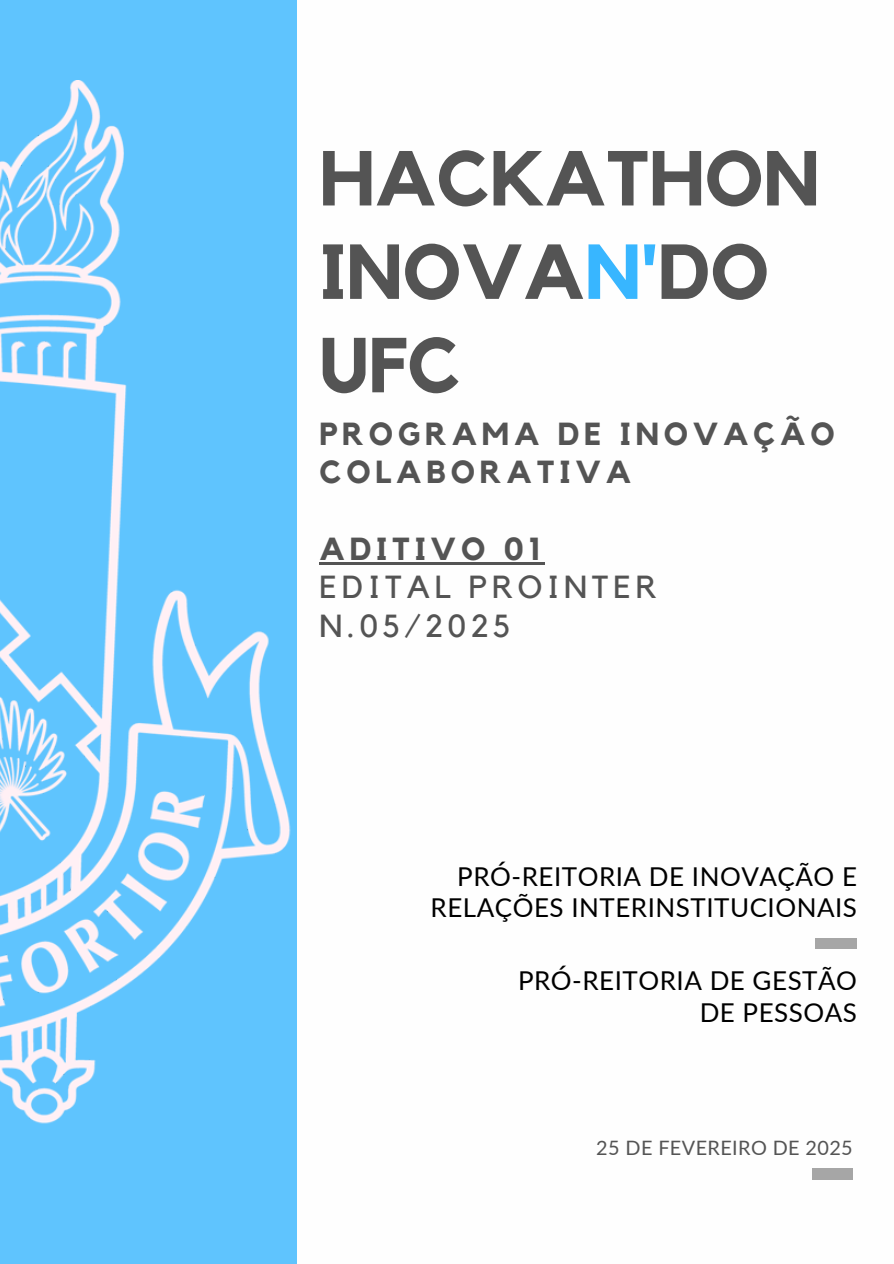
<style>
.page{position:relative;width:894px;height:1264px;background:#fff}
.page>*{position:absolute;margin:0;border:0;box-sizing:border-box;transform-origin:0 0}
.t1{font:700 76.8px/93.3px "Kollektif";color:#545454}
.t2{font:31.8px/38.2px "Kollektif";letter-spacing:.15em;color:#545454}
.t3{font:700 31.8px/38.2px "Kollektif";letter-spacing:.15em;color:#545454}
.t4{font:25.95px/31.5px "Lato";letter-spacing:.02em;color:#000;text-align:right}
.t5{font:19.8px "Lato";letter-spacing:.02em;color:#545454}
.s1{color:#38b6ff}
.s2{font-weight:700}
</style>
<div class="page">
<div style="left:0;top:0;width:297px;height:1263px;background:#5fc4fe"></div>
<div style="left:812px;top:1168px;width:40px;height:11px;background:#a6a6a6"></div>
<div style="left:815px;top:938px;width:41px;height:10px;background:#a6a6a6"></div>
<img style="left:0;top:81px;width:291px;height:1043px">
<hr style="left:319px;top:562px;width:225px;height:2px;background:#545454">
<p class="t1" style="left:319px;top:135px;width:501px">HACKATHON<br>INOVA<span class="s1">N'</span>DO<br>UFC</p>
<p class="t3" style="left:319px;top:416px;width:516px">PROGRAMA DE INOVAÇÃO<br>COLABORATIVA</p>
<h1 class="t2" style="left:319px;top:531px;width:338px"><span class="s2">ADITIVO 01<br></span>EDITAL PROINTER<br>N.05/2025</h1>
<p class="t4" style="left:430px;top:860px;width:428px">PRÓ-REITORIA DE INOVAÇÃO E<br>RELAÇÕES INTERINSTITUCIONAIS</p>
<h3 class="t4" style="left:518px;top:964px;width:340px">PRÓ-REITORIA DE GESTÃO<br>DE PESSOAS</h3>
<h2 class="t5" style="left:596px;top:1135px;width:258px">25 DE FEVEREIRO DE 2025</h2>
</div>
